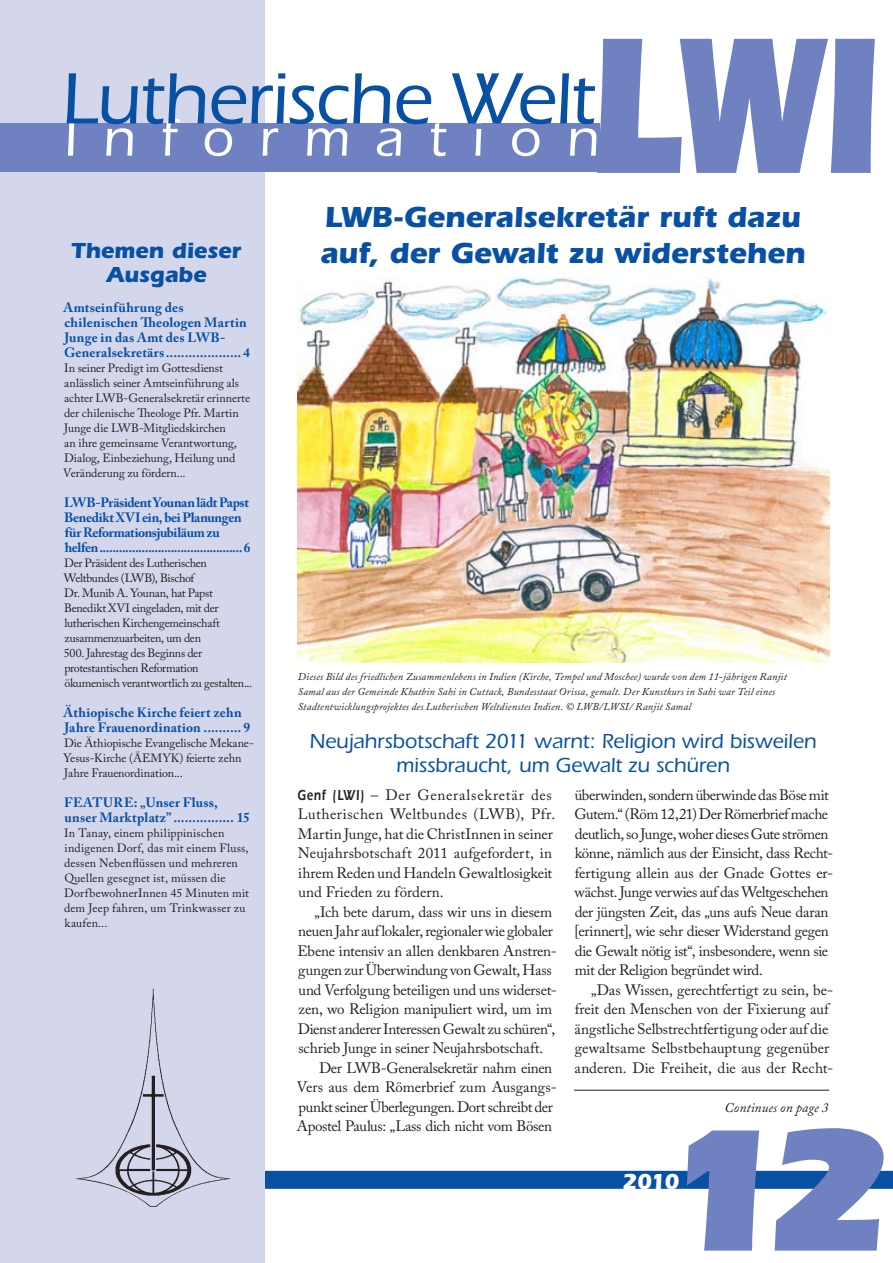
<style>
.page{position:relative;width:893px;height:1263px;background:#fff}
.page>*{position:absolute;margin:0;border:0;box-sizing:border-box;transform-origin:0 0}
.t1{font:900 201px "Itc Eras";color:#6f81c0;scale:.73 1}
.t2{font:900 180px "Itc Eras";color:#6f81c0}
.t3{font:500 75px "Itc Eras";letter-spacing:-.015em;color:#0850a3}
.t4{font:500 54px "Itc Eras";letter-spacing:.47em;color:#fff}
.t5{font:700 30px/36px "Itc Eras";letter-spacing:-.005em;color:#0850a3}
.t6{font:700 22.5px/24px "Itc Eras";color:#0850a3;text-align:center}
.t7{font:700 22.5px "Itc Eras";color:#fff}
.t8{font:500 21px/24px "Itc Eras";letter-spacing:-.005em;color:#0850a3;text-align:center}
.t9{font:15px/19.5px "Adobe Caslon Pro";letter-spacing:-.01em;color:#231f20}
.t10{font:15px/19.5px "Adobe Caslon Pro";letter-spacing:.01em;color:#231f20}
.t11{font:700 13.5px/15px "Adobe Caslon Pro";letter-spacing:.01em;color:#0850a3}
.t12{font:700 13.5px/15px "Adobe Caslon Pro";letter-spacing:-.03em;color:#0850a3}
.t13{font:italic 13.5px "Adobe Caslon Pro";letter-spacing:.005em;color:#231f20}
.t14{font:12px/15px "Adobe Caslon Pro";letter-spacing:-.005em;color:#231f20}
.t15{font:12px/15px "Adobe Caslon Pro";letter-spacing:-.025em;color:#231f20}
.t16{font:12px/15px "Adobe Caslon Pro";letter-spacing:.015em;color:#231f20}
.t17{font:italic 10.5px/15px "Adobe Caslon Pro";letter-spacing:.015em;color:#231f20}
.s1{font-family:"Itc Eras";font-weight:600}
</style>
<div class="page">
<div style="left:64px;top:1171px;width:829px;height:18px;background:#0850a3"></div>
<div style="left:0;top:0;width:265px;height:1263px;background:#d4d7ec"></div>
<img style="left:75px;top:988px;width:155px;height:219px">
<div style="left:0;top:123px;width:600px;height:49px;background:#6f81c0"></div>
<hr style="left:574px;top:1090px;width:255px;height:1px;background:#231f20">
<img style="left:298px;top:276px;width:531px;height:386px">
<h1 class="t1" style="left:588px;top:-8px;width:401px">LWI</h1>
<h3 class="t3" style="left:61px;top:57px;width:535px">Lutherische Welt</h3>
<h3 class="t4" style="left:64px;top:108px;width:536px">Information</h3>
<h3 class="t6" style="left:72px;top:238px;width:171px">Themen dieser<br>Ausgabe</h3>
<p class="t11" style="left:63px;top:300px;width:188px">Amtseinführung des chilenischen Theologen Martin<br>Junge in das Amt des LWB-<br>Generalsekretärs.................... 4</p>
<p class="t14" style="left:63px;top:360px;width:188px">In seiner Predigt im Gottesdienst anlässlich seiner Amtseinführung als achter LWB-Generalsekretär erinnerte der chilenische Theologe Pfr. Martin Junge die LWB-Mitgliedskirchen<br>an ihre gemeinsame Verantwortung, Dialog, Einbeziehung, Heilung und Veränderung zu fördern...</p>
<p class="t12" style="left:64px;top:495px;width:188px">LWB-Präsident Younan lädt Papst Benedikt XVI ein, bei Planungen für Reformationsjubiläum zu helfen............................................6</p>
<p class="t15" style="left:64px;top:555px;width:190px">Der Präsident des Lutherischen<br>Weltbundes (LWB), Bischof<br>Dr. Munib A. Younan, hat Papst<br>Benedikt XVI eingeladen, mit der lutherischen Kirchengemeinschaft zusammenzuarbeiten, um den<br>500. Jahrestag des Beginns der protestantischen Reformation ökumenisch verantwortlich zu gestalten...</p>
<p class="t11" style="left:63px;top:705px;width:188px">Äthiopische Kirche feiert zehn<br>Jahre Frauenordination .......... 9</p>
<p class="t14" style="left:63px;top:735px;width:192px">Die Äthiopische Evangelische Mekane-<br>Yesus-Kirche (ÄEMYK) feierte zehn<br>Jahre Frauenordination...</p>
<p class="t11" style="left:64px;top:795px;width:187px">FEATURE: „Unser Fluss, unser Marktplatz” ................ 15</p>
<p class="t16" style="left:64px;top:825px;width:187px">In Tanay, einem philippinischen indigenen Dorf, das mit einem Fluss, dessen Nebenflüssen und mehreren<br>Quellen gesegnet ist, müssen die<br>DorfbewohnerInnen 45 Minuten mit dem Jeep fahren, um Trinkwasser zu kaufen...</p>
<h3 class="t5" style="left:320px;top:199px;width:487px">LWB-Generalsekretär ruft dazu auf, der Gewalt zu widerstehen</h3>
<p class="t17" style="left:298px;top:668px;width:491px">Dieses Bild des friedlichen Zusammenlebens in Indien (Kirche, Tempel und Moschee) wurde von dem 11-jährigen Ranjit<br>Samal aus der Gemeinde Khatbin Sahi in Cuttack, Bundesstaat Orissa, gemalt. Der Kunstkurs in Sahi war Teil eines<br>Stadtentwicklungsprojektes des Lutherischen Weltdienstes Indien. © LWB/LWSI/ Ranjit Samal</p>
<h3 class="t8" style="left:309px;top:729px;width:509px">Neujahrsbotschaft 2011 warnt: Religion wird bisweilen missbraucht, um Gewalt zu schüren</h3>
<p class="t10" style="left:298px;top:785px;width:259px"><span class="s1">Genf (LWI)</span> – Der Generalsekretär des Lutherischen Weltbundes (LWB), Pfr.<br>Martin Junge, hat die ChristInnen in seiner Neujahrsbotschaft 2011 aufgefordert, in ihrem Reden und Handeln Gewaltlosigkeit und Frieden zu fördern.</p>
<p class="t9" style="left:315px;top:902px;width:239px">„Ich bete darum, dass wir uns in diesem</p>
<p class="t9" style="left:298px;top:921px;width:256px">neuen Jahr auf lokaler, regionaler wie globaler</p>
<p class="t9" style="left:298px;top:941px;width:261px">Ebene intensiv an allen denkbaren Anstren-</p>
<p class="t9" style="left:298px;top:960px;width:255px">gungen zur Überwindung von Gewalt, Hass</p>
<p class="t9" style="left:298px;top:980px;width:260px">und Verfolgung beteiligen und uns widerset-</p>
<p class="t9" style="left:298px;top:999px;width:255px">zen, wo Religion manipuliert wird, um im</p>
<p class="t9" style="left:298px;top:1019px;width:259px">Dienst anderer Interessen Gewalt zu schüren“,</p>
<p class="t9" style="left:298px;top:1038px;width:246px">schrieb Junge in seiner Neujahrsbotschaft.</p>
<p class="t9" style="left:319px;top:1058px;width:235px">Der LWB-Generalsekretär nahm einen</p>
<p class="t9" style="left:297px;top:1077px;width:262px">Vers aus dem Römerbrief zum Ausgangs-</p>
<p class="t9" style="left:298px;top:1097px;width:256px">punkt seiner Überlegungen. Dort schreibt der</p>
<p class="t9" style="left:297px;top:1116px;width:257px">Apostel Paulus: „Lass dich nicht vom Bösen</p>
<p class="t9" style="left:574px;top:785px;width:260px">überwinden, sondern überwinde das Böse mit Gutem.“ (Röm 12,21) Der Römerbrief mache deutlich, so Junge, woher dieses Gute strömen könne, nämlich aus der Einsicht, dass Recht&shy;fertigung allein aus der Gnade Gottes er&shy;wächst. Junge verwies auf das Weltgeschehen der jüngsten Zeit, das „uns aufs Neue daran [erinnert], wie sehr dieser Widerstand gegen die Gewalt nötig ist“, insbesondere, wenn sie mit der Religion begründet wird.</p>
<p class="t9" style="left:575px;top:980px;width:260px;text-indent:16px">„Das Wissen, gerechtfertigt zu sein, be&shy;freit den Menschen von der Fixierung auf ängstliche Selbstrechtfertigung oder auf die gewaltsame Selbstbehauptung gegenüber anderen. Die Freiheit, die aus der Recht-</p>
<p class="t13" style="left:725px;top:1099px;width:96px">Continues on page</p>
<h3 class="t7" style="left:622px;top:1169px;width:59px">2010</h3>
<h2 class="t2" style="left:662px;top:1088px;width:232px">12</h2>
</div>
